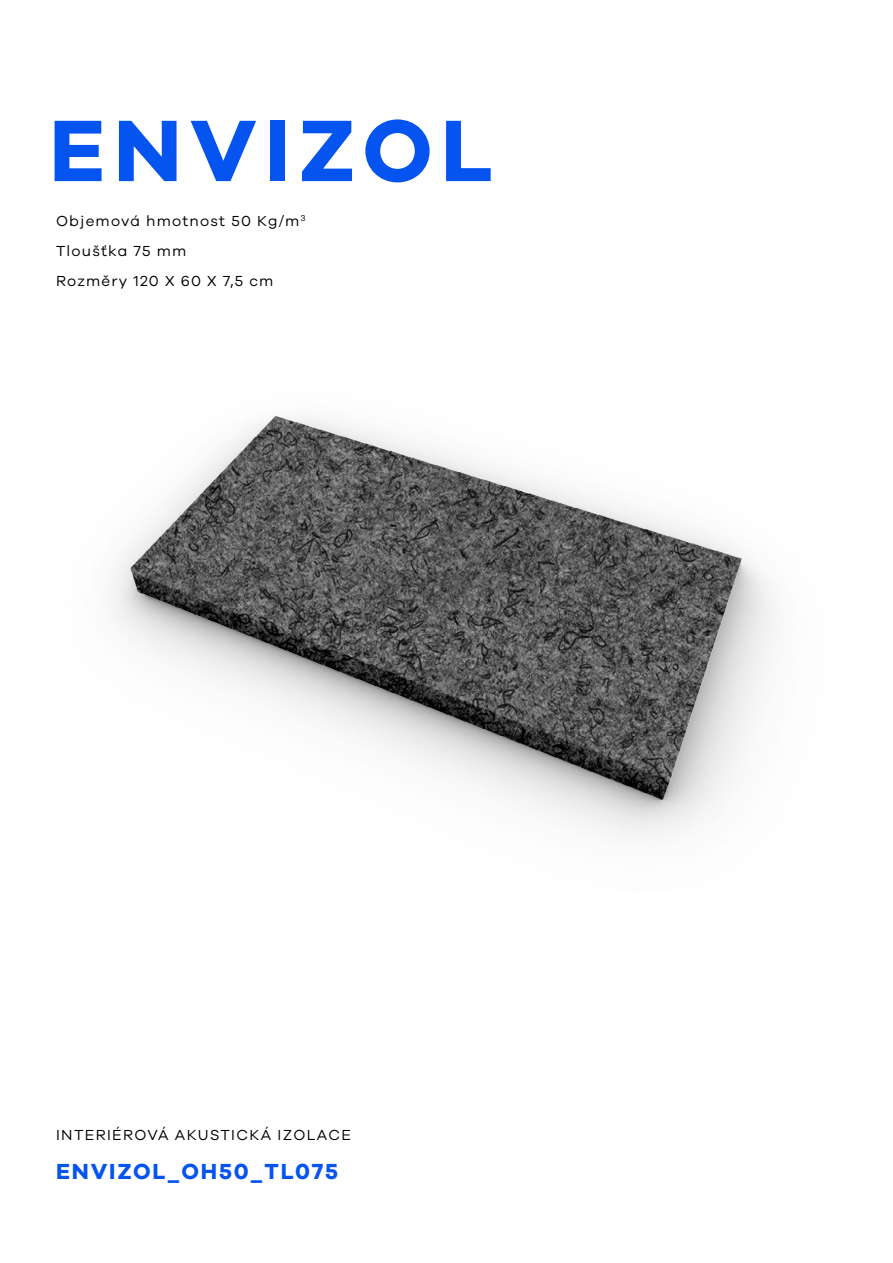
<style>
.page{position:relative;width:893px;height:1263px;background:#fff}
.page>*{position:absolute;margin:0;border:0;box-sizing:border-box;transform-origin:0 0}
.t1{font:700 90px "Galano Grotesque";letter-spacing:.09em;color:#0554f0}
.t2{font:700 22.5px "Galano Grotesque";letter-spacing:.08em;color:#0554f0}
.t3{font:15px/30px "Galano Grotesque";letter-spacing:.08em;color:#000}
</style>
<div class="page">
<img style="left:111px;top:415px;width:665px;height:422px">
<h1 class="t1" style="left:49px;top:95px;width:446px">ENVIZOL</h1>
<p class="t3" style="left:56px;top:205px;width:251px">Objemová hmotnost 50 Kg/m<sup>3<br></sup>Tloušťka 75 mm<br>Rozměry 120 X 60 X 7,5 cm</p>
<p class="t3" style="left:56px;top:1119px;width:296px">INTERIÉROVÁ AKUSTICKÁ IZOLACE</p>
<h2 class="t2" style="left:56px;top:1157px;width:283px">ENVIZOL_OH50_TL075</h2>
</div>
